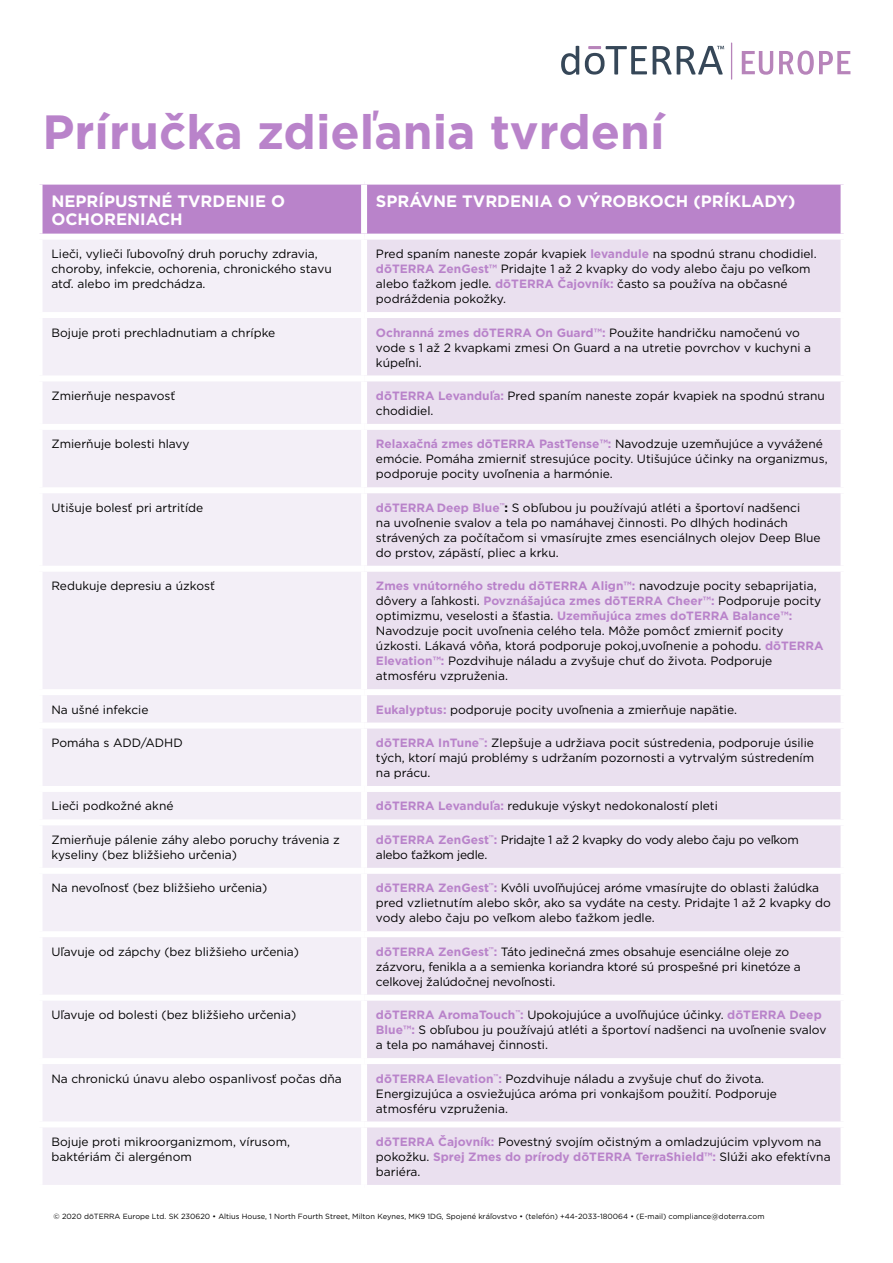
<style>
.page{position:relative;width:893px;height:1263px;background:#fff}
.page>*{position:absolute;margin:0;border:0;box-sizing:border-box;transform-origin:0 0}
.t1{font:700 48px "Gotham";color:#b983ca}
.t2{font:700 16.5px/18px "Gotham";color:#fff}
.t3{font:12px/15px "Gotham";color:#000}
.t4{font:12px/15px "Gotham";letter-spacing:-.02em;color:#000}
.t5{font:7.5px "Gotham";color:#000}
.s1{font-weight:700;color:#b983ca}
.s2{font-weight:700}
</style>
<div class="page">
<svg style="left:742px;top:51px;width:31px;height:24px"></svg>
<svg style="left:779px;top:51px;width:71px;height:24px"></svg>
<svg style="left:677px;top:46px;width:47px;height:29px"></svg>
<svg style="left:653px;top:46px;width:18px;height:29px"></svg>
<svg style="left:585px;top:46px;width:62px;height:29px"></svg>
<svg style="left:561px;top:46px;width:18px;height:29px"></svg>
<hr style="left:731px;top:43px;width:1px;height:37px;background:#b784ba">
<div style="left:43px;top:185px;width:798px;height:49px;background:#b983ca"></div>
<div style="left:43px;top:240px;width:318px;height:945px;background:#f3eff7"></div>
<div style="left:367px;top:240px;width:474px;height:945px;background:#eae0ef"></div>
<div style="left:361px;top:185px;width:6px;height:49px;background:#fff"></div>
<div style="left:37px;top:312px;width:327px;height:6px;background:#fff"></div>
<div style="left:364px;top:312px;width:483px;height:6px;background:#fff"></div>
<div style="left:37px;top:375px;width:327px;height:6px;background:#fff"></div>
<div style="left:364px;top:375px;width:483px;height:6px;background:#fff"></div>
<div style="left:37px;top:424px;width:327px;height:6px;background:#fff"></div>
<div style="left:364px;top:424px;width:483px;height:6px;background:#fff"></div>
<div style="left:37px;top:487px;width:327px;height:6px;background:#fff"></div>
<div style="left:364px;top:487px;width:483px;height:6px;background:#fff"></div>
<div style="left:37px;top:566px;width:327px;height:6px;background:#fff"></div>
<div style="left:364px;top:566px;width:483px;height:6px;background:#fff"></div>
<div style="left:37px;top:689px;width:327px;height:6px;background:#fff"></div>
<div style="left:364px;top:689px;width:483px;height:6px;background:#fff"></div>
<div style="left:37px;top:722px;width:327px;height:6px;background:#fff"></div>
<div style="left:364px;top:722px;width:483px;height:6px;background:#fff"></div>
<div style="left:37px;top:786px;width:327px;height:6px;background:#fff"></div>
<div style="left:364px;top:786px;width:483px;height:6px;background:#fff"></div>
<div style="left:37px;top:819px;width:327px;height:6px;background:#fff"></div>
<div style="left:364px;top:819px;width:483px;height:6px;background:#fff"></div>
<div style="left:37px;top:868px;width:327px;height:6px;background:#fff"></div>
<div style="left:364px;top:868px;width:483px;height:6px;background:#fff"></div>
<div style="left:37px;top:931px;width:327px;height:6px;background:#fff"></div>
<div style="left:364px;top:931px;width:483px;height:6px;background:#fff"></div>
<div style="left:37px;top:995px;width:327px;height:6px;background:#fff"></div>
<div style="left:364px;top:995px;width:483px;height:6px;background:#fff"></div>
<div style="left:37px;top:1058px;width:327px;height:6px;background:#fff"></div>
<div style="left:364px;top:1058px;width:483px;height:6px;background:#fff"></div>
<div style="left:37px;top:1121px;width:327px;height:6px;background:#fff"></div>
<div style="left:364px;top:1121px;width:483px;height:6px;background:#fff"></div>
<h1 class="t1" style="left:43px;top:100px;width:624px">Príručka zdieľania tvrdení</h1>
<h2 class="t2" style="left:51px;top:192px;width:235px">NEPRÍPUSTNÉ TVRDENIE O<br>OCHORENIACH</h2>
<h2 class="t2" style="left:376px;top:192px;width:421px">SPRÁVNE TVRDENIA O VÝROBKOCH (PRÍKLADY)</h2>
<p class="t3" style="left:51px;top:246px;width:282px">Lieči, vylieči ľubovoľný druh poruchy zdravia, choroby, infekcie, ochorenia, chronického stavu atď. alebo im predchádza.</p>
<p class="t3" style="left:376px;top:246px;width:442px">Pred spaním naneste zopár kvapiek <span class="s1">levandule</span> na spodnú stranu chodidiel. <span class="s1">dōTERRA ZenGest™</span> Pridajte 1 až 2 kvapky do vody alebo čaju po veľkom alebo ťažkom jedle. <span class="s1">dōTERRA Čajovník:</span> často sa používa na občasné podráždenia pokožky.</p>
<p class="t3" style="left:51px;top:325px;width:225px">Bojuje proti prechladnutiam a chrípke</p>
<p class="t3" style="left:376px;top:325px;width:437px"><span class="s1">Ochranná zmes dōTERRA On Guard™:</span> Použite handričku namočenú vo vode s 1 až 2 kvapkami zmesi On Guard a na utretie povrchov v kuchyni a kúpeľni.</p>
<p class="t3" style="left:51px;top:388px;width:125px">Zmierňuje nespavosť</p>
<p class="t3" style="left:376px;top:388px;width:450px"><span class="s1">dōTERRA Levanduľa:</span> Pred spaním naneste zopár kvapiek na spodnú stranu chodidiel.</p>
<p class="t3" style="left:51px;top:436px;width:140px">Zmierňuje bolesti hlavy</p>
<p class="t3" style="left:376px;top:436px;width:453px"><span class="s1">Relaxačná zmes dōTERRA PastTense™:</span> Navodzuje uzemňujúce a vyvážené emócie. Pomáha zmierniť stresujúce pocity. Utišujúce účinky na organizmus, podporuje pocity uvoľnenia a harmónie.</p>
<p class="t3" style="left:51px;top:500px;width:153px">Utišuje bolesť pri artritíde</p>
<p class="t3" style="left:376px;top:500px;width:446px"><span class="s1">dōTERRA Deep Blue</span><sup>™</sup><span class="s2">:</span> S obľubou ju používajú atléti a športoví nadšenci<br>na uvoľnenie svalov a tela po namáhavej činnosti. Po dlhých hodinách strávených za počítačom si vmasírujte zmes esenciálnych olejov Deep Blue do prstov, zápästí, pliec a krku.</p>
<p class="t3" style="left:51px;top:578px;width:165px">Redukuje depresiu a úzkosť</p>
<p class="t3" style="left:376px;top:578px;width:449px"><span class="s1">Zmes vnútorného stredu dōTERRA Align™:</span> navodzuje pocity sebaprijatia, dôvery a ľahkosti. <span class="s1">Povznášajúca zmes dōTERRA Cheer™:</span> Podporuje pocity optimizmu, veselosti a šťastia. <span class="s1">Uzemňujúca zmes doTERRA Balance™:<br></span>Navodzuje pocit uvoľnenia celého tela. Môže pomôcť zmierniť pocity úzkosti. Lákavá vôňa, ktorá podporuje pokoj,uvoľnenie a pohodu. <span class="s1">dōTERRA Elevation™:</span> Pozdvihuje náladu a zvyšuje chuť do života. Podporuje atmosféru vzpruženia.</p>
<p class="t3" style="left:51px;top:702px;width:99px">Na ušné infekcie</p>
<p class="t3" style="left:376px;top:702px;width:363px"><span class="s1">Eukalyptus:</span> podporuje pocity uvoľnenia a zmierňuje napätie.</p>
<p class="t3" style="left:51px;top:735px;width:133px">Pomáha s ADD/ADHD</p>
<p class="t3" style="left:376px;top:735px;width:440px;text-align:justify"><span class="s1">dōTERRA InTune</span><sup>™</sup><span class="s1">:</span> Zlepšuje a udržiava pocit sústredenia, podporuje úsilie tých, ktorí majú problémy s udržaním pozornosti a vytrvalým sústredením na prácu.</p>
<p class="t3" style="left:51px;top:798px;width:124px">Lieči podkožné akné</p>
<p class="t3" style="left:376px;top:798px;width:343px"><span class="s1">dōTERRA Levanduľa:</span> redukuje výskyt nedokonalostí pleti</p>
<p class="t3" style="left:51px;top:832px;width:290px">Zmierňuje pálenie záhy alebo poruchy trávenia z kyseliny (bez bližšieho určenia)</p>
<p class="t4" style="left:376px;top:832px;width:424px"><span class="s1">dōTERRA ZenGest</span><sup>™</sup><span class="s1">:</span> Pridajte 1 až 2 kvapky do vody alebo čaju po veľkom alebo ťažkom jedle.</p>
<p class="t3" style="left:51px;top:880px;width:218px">Na nevoľnosť (bez bližšieho určenia)</p>
<p class="t3" style="left:376px;top:880px;width:457px"><span class="s1">dōTERRA ZenGest</span><sup>™</sup><span class="s1">:</span> Kvôli uvoľňujúcej aróme vmasírujte do oblasti žalúdka pred vzlietnutím alebo skôr, ako sa vydáte na cesty. Pridajte 1 až 2 kvapky do vody alebo čaju po veľkom alebo ťažkom jedle.</p>
<p class="t3" style="left:51px;top:944px;width:249px">Uľavuje od zápchy (bez bližšieho určenia)</p>
<p class="t3" style="left:376px;top:944px;width:426px"><span class="s1">dōTERRA ZenGest</span><sup>™</sup><span class="s1">:</span> Táto jedinečná zmes obsahuje esenciálne oleje zo zázvoru, fenikla a a semienka koriandra ktoré sú prospešné pri kinetóze a celkovej žalúdočnej nevoľnosti.</p>
<p class="t3" style="left:51px;top:1007px;width:246px">Uľavuje od bolesti (bez bližšieho určenia)</p>
<p class="t3" style="left:376px;top:1007px;width:452px"><span class="s1">dōTERRA AromaTouch</span><sup>™</sup><span class="s1">:</span> Upokojujúce a uvoľňujúce účinky. <span class="s1">dōTERRA Deep<br>Blue™:</span> S obľubou ju používajú atléti a športoví nadšenci na uvoľnenie svalov a tela po namáhavej činnosti.</p>
<p class="t3" style="left:51px;top:1070px;width:292px">Na chronickú únavu alebo ospanlivosť počas dňa</p>
<p class="t3" style="left:376px;top:1070px;width:403px"><span class="s1">dōTERRA Elevation</span><sup>™</sup><span class="s1">:</span> Pozdvihuje náladu a zvyšuje chuť do života.<br>Energizujúca a osviežujúca aróma pri vonkajšom použití. Podporuje atmosféru vzpruženia.</p>
<p class="t3" style="left:51px;top:1134px;width:240px">Bojuje proti mikroorganizmom, vírusom, baktériám či alergénom</p>
<p class="t3" style="left:376px;top:1134px;width:456px"><span class="s1">dōTERRA Čajovník:</span> Povestný svojím očistným a omladzujúcim vplyvom na pokožku. <span class="s1">Sprej Zmes do prírody dōTERRA TerraShield™:</span> Slúži ako efektívna bariéra.</p>
<p class="t5" style="left:54px;top:1212px;width:712px">© 2020 dōTERRA Europe Ltd. SK 230620 • Altius House, 1 North Fourth Street, Milton Keynes, MK9 1DG, Spojené kráľovstvo • (telefón) +44-2033-180064 • (E-mail) compliance@doterra.com</p>
</div>
